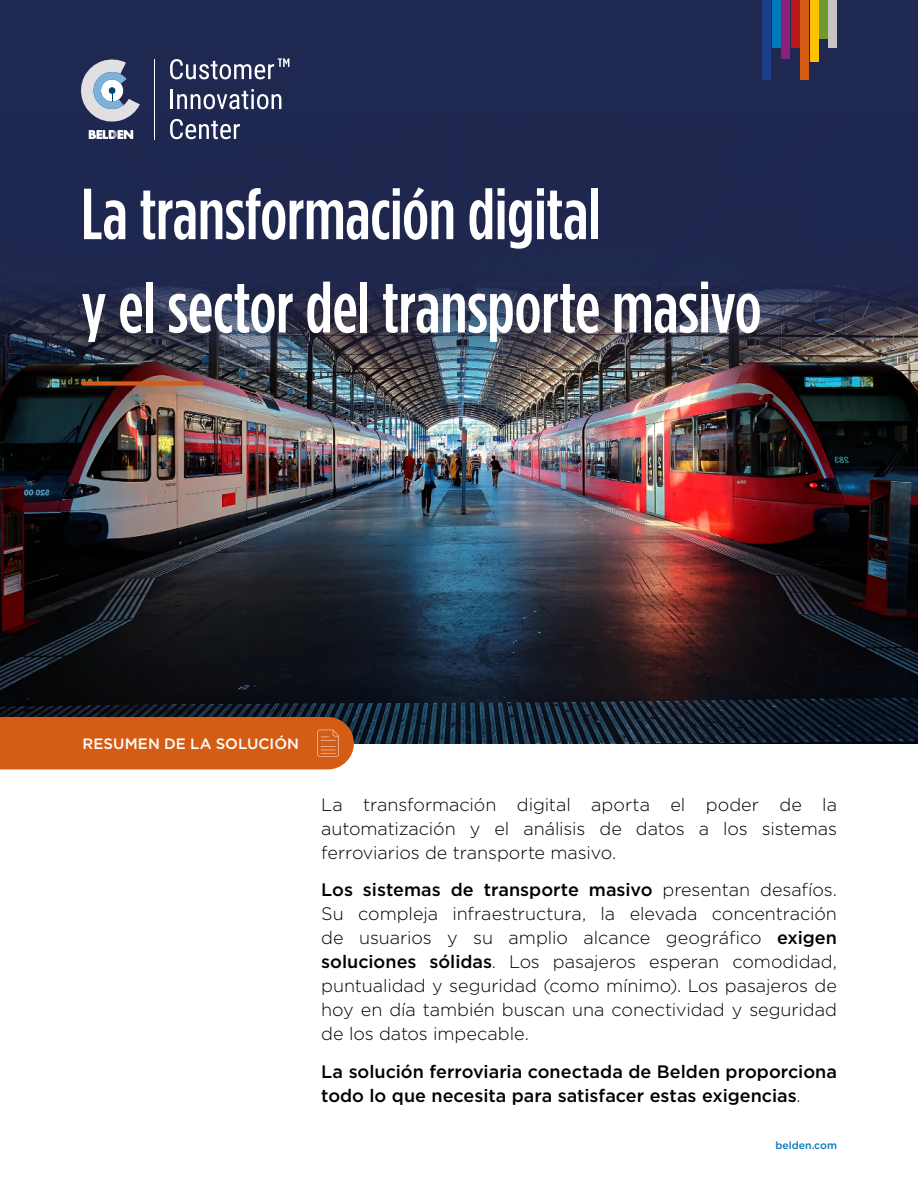
<style>
.page{position:relative;width:918px;height:1188px;background:#fff}
.page>*{position:absolute;margin:0;border:0;box-sizing:border-box;transform-origin:0 0}
.t1{font:500 72.15px/93.4px "Gotham Condensed";letter-spacing:-.005em;color:#fff}
.t2{font:300 18px/24px "Gotham";letter-spacing:-.005em;color:#000;text-align:justify}
.t3{font:500 18px/24px "Gotham";color:#000}
.t4{font:500 15px "Gotham";letter-spacing:.005em;color:#fff}
.t5{font:500 10.5px "Gotham";color:#0479ba}
.s1{font-weight:500}
.s2{font-weight:300}
</style>
<div class="page">
<div style="left:0;top:0;width:918px;height:743px;background:#1f2850"></div>
<img style="left:0;top:118px;width:918px;height:625px">
<div style="left:791px;top:0;width:8px;height:47px;background:#b61918"></div>
<div style="left:801px;top:0;width:8px;height:80px;background:#d55c15"></div>
<div style="left:819px;top:0;width:9px;height:39px;background:#6f9a2e"></div>
<div style="left:782px;top:0;width:8px;height:58px;background:#88207c"></div>
<div style="left:763px;top:0;width:8px;height:80px;background:#1a408b"></div>
<div style="left:810px;top:0;width:8px;height:61px;background:#fdc300"></div>
<div style="left:829px;top:0;width:8px;height:47px;background:#c8c4c4"></div>
<div style="left:772px;top:0;width:8px;height:47px;background:#0479ba"></div>
<div style="left:83px;top:381px;width:118px;height:5px;background:#d55c15"></div>
<svg style="left:81px;top:59px;width:59px;height:64px"></svg>
<hr style="left:171px;top:89px;width:2px;height:20px;background:#fff">
<svg style="left:177px;top:89px;width:104px;height:20px"></svg>
<svg style="left:170px;top:119px;width:70px;height:20px"></svg>
<svg style="left:89px;top:130px;width:44px;height:9px"></svg>
<hr style="left:154px;top:59px;width:1px;height:80px;background:#fff">
<svg style="left:170px;top:58px;width:119px;height:21px"></svg>
<div style="left:0;top:717px;width:354px;height:52px;background:#d55c15"></div>
<h1 class="t1" style="left:81px;top:167px;width:682px">La transformación digital<br>y el sector del transporte masivo</h1>
<p class="t4" style="left:82px;top:734px;width:218px">RESUMEN DE LA SOLUCIÓN</p>
<p class="t2" style="left:321px;top:792px;width:517px">La transformación digital aporta el poder de la automatización y el análisis de datos a los sistemas ferroviarios de transporte masivo.</p>
<p class="t2" style="left:321px;top:878px;width:517px"><span class="s1">Los sistemas de transporte masivo</span> presentan desafíos.<br>Su compleja infraestructura, la elevada concentración de usuarios y su amplio alcance geográfico <span class="s1">exigen soluciones sólidas</span>. Los pasajeros esperan comodidad, puntualidad y seguridad (como mínimo). Los pasajeros de hoy en día también buscan una conectividad y seguridad de los datos impecable.</p>
<p class="t3" style="left:321px;top:1059px;width:517px">La solución ferroviaria conectada de Belden proporciona todo lo que necesita para satisfacer estas exigencias<span class="s2">.</span></p>
<p class="t5" style="left:775px;top:1138px;width:63px">belden.com</p>
</div>
